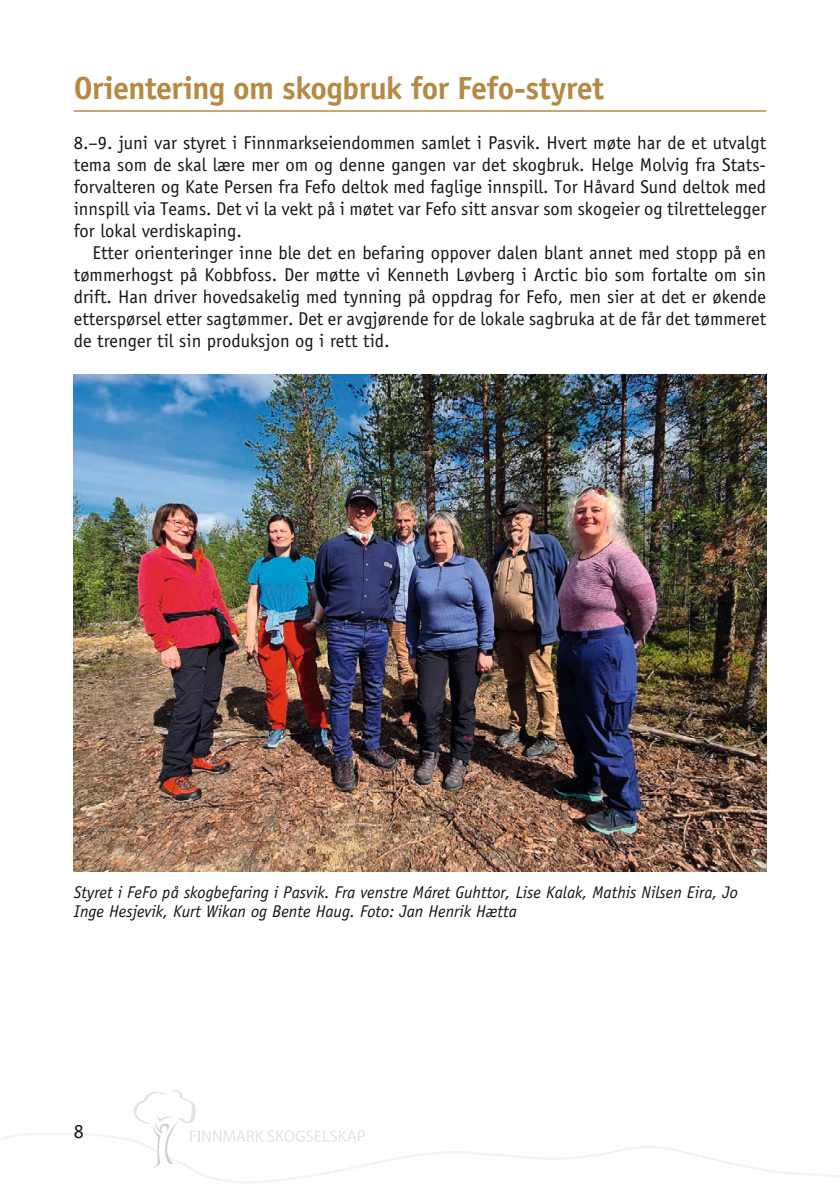
<style>
.page{position:relative;width:840px;height:1191px;background:#fff}
.page>*{position:absolute;margin:0;border:0;box-sizing:border-box;transform-origin:0 0}
.t1{font:700 32px "Officina Alta";letter-spacing:-.02em;color:#b48a44}
.t2{font:20px "Officina Alta";color:#131413}
.t3{font:18.6px/22px "Officina Alta";color:#131413;text-align:justify}
.t4{font:italic 17px/19px "Officina Alta";color:#131413}
</style>
<div class="page">
<svg style="left:0;top:1090px;width:839px;height:93px"></svg>
<hr style="left:74px;top:110px;width:691px;height:2px;background:#b48a44">
<img style="left:74px;top:374px;width:691px;height:497px">
<h1 class="t1" style="left:74px;top:68px;width:531px">Orientering om skogbruk for Fefo-styret</h1>
<p class="t3" style="left:74px;top:132px;width:693px">8.–9. juni var styret i Finnmarkseiendommen samlet i Pasvik. Hvert møte har de et utvalgt tema som de skal lære mer om og denne gangen var det skogbruk. Helge Molvig fra Stats&shy;forvalteren og Kate Persen fra Fefo deltok med faglige innspill. Tor Håvard Sund deltok med innspill via Teams. Det vi la vekt på i møtet var Fefo sitt ansvar som skogeier og tilrettelegger for lokal verdiskaping.</p>
<p class="t3" style="left:74px;top:242px;width:693px;text-indent:19px">Etter orienteringer inne ble det en befaring oppover dalen blant annet med stopp på en tømmerhogst på Kobbfoss. Der møtte vi Kenneth Løvberg i Arctic bio som fortalte om sin drift. Han driver hovedsakelig med tynning på oppdrag for Fefo, men sier at det er økende etterspørsel etter sagtømmer. Det er avgjørende for de lokale sagbruka at de får det tømmeret de trenger til sin produksjon og i rett tid.</p>
<p class="t4" style="left:74px;top:883px;width:665px">Styret i FeFo på skogbefaring i Pasvik. Fra venstre Máret Guhttor, Lise Kalak, Mathis Nilsen Eira, Jo<br>Inge Hesjevik, Kurt Wikan og Bente Haug. Foto: Jan Henrik Hætta</p>
<p class="t2" style="left:74px;top:1119px;width:11px">8</p>
</div>
